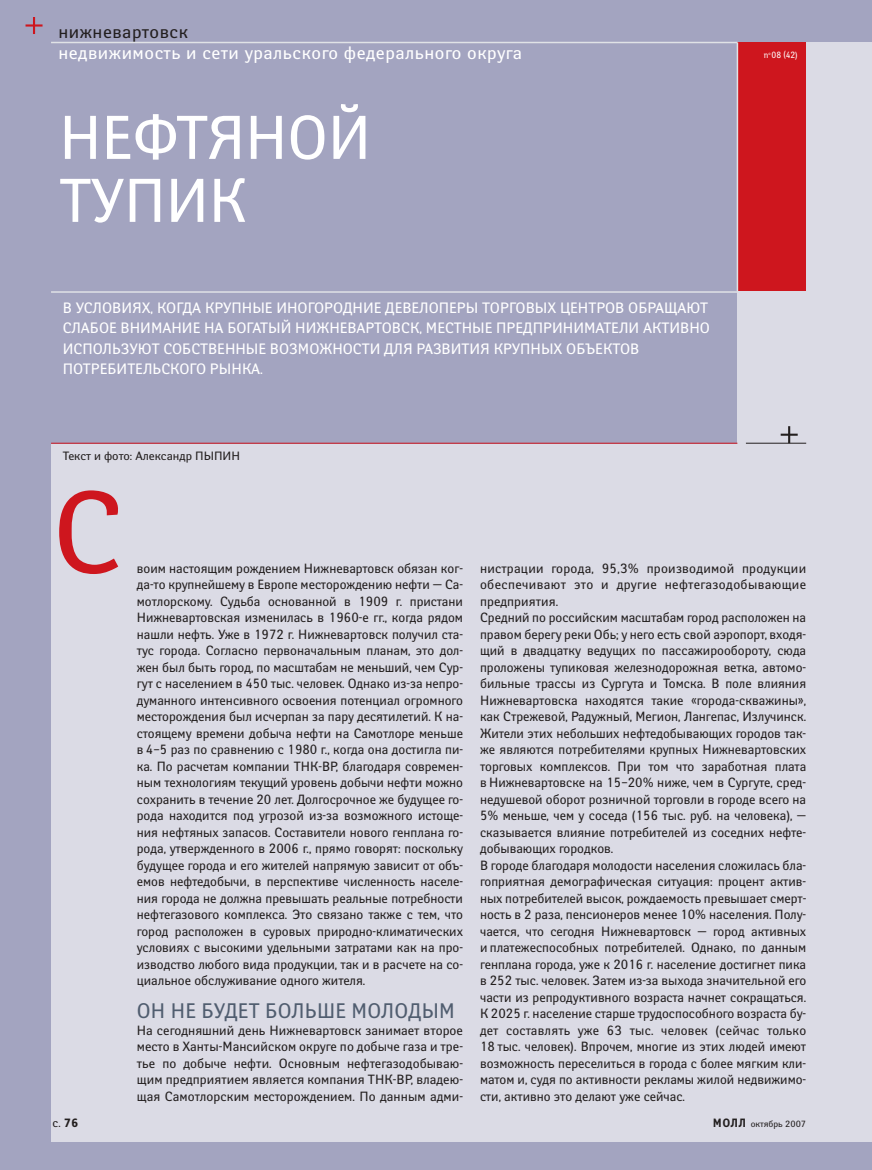
<style>
.page{position:relative;width:872px;height:1170px;background:#a3a4c0}
.page>*{position:absolute;margin:0;border:0;box-sizing:border-box;transform-origin:0 0}
.t1{font:115.5px "Yanus C";color:#ce161e}
.t2{font:61.5px/63px "Yanus C";color:#fff;scale:.95 1}
.t3{font:21px "Yanus C";letter-spacing:.01em;color:#505d6f;scale:.95 1}
.t4{font:18px "Yanus C";letter-spacing:.03em;color:#fff}
.t5{font:18px "Yanus C";letter-spacing:.03em;color:#231f1f}
.t6{font:15px/20.2px "Yanus C";color:#fff}
.t7{font:13.35px/16.5px "Yanus C";color:#231f1f;text-align:justify}
.t8{font:13.35px/16.5px "Yanus C";color:#231f1f;text-align:justify;scale:.96 1}
.t9{font:12px "Yanus C";color:#231f1f}
.t10{font:9px "Yanus C";color:#231f1f}
.t11{font:9px "Yanus C";color:#fff;scale:.92 1}
.s1{font-weight:700}
.s2{font-weight:700;font-size:12px}
</style>
<div class="page">
<div style="left:51px;top:43px;width:821px;height:1099px;background:#dbdbe5"></div>
<div style="left:43px;top:43px;width:694px;height:311px;background:#a3a4c0"></div>
<div style="left:43px;top:292px;width:694px;height:151px;background:#a3a4c0"></div>
<div style="left:737px;top:43px;width:69px;height:248px;background:#ce161e"></div>
<hr style="left:51px;top:443px;width:686px;height:1px;background:#ce161e">
<hr style="left:745px;top:443px;width:61px;height:1px;background:#231f1f">
<svg style="left:26px;top:17px;width:17px;height:17px"></svg>
<svg style="left:780px;top:426px;width:17px;height:17px"></svg>
<hr style="left:736px;top:43px;width:2px;height:248px;background:#e0e2e6">
<hr style="left:51px;top:42px;width:686px;height:1px;background:#e0e2e6">
<hr style="left:51px;top:291px;width:686px;height:2px;background:#e0e2e6">
<h3 class="t5" style="left:58px;top:25px;width:131px">нижневартовск</h3>
<h3 class="t4" style="left:58px;top:46px;width:465px">недвижимость и сети уральского федерального округа</h3>
<h2 class="t2" style="left:59px;top:113px;width:329px">НЕФТЯНОЙ<br>ТУПИК</h2>
<p class="t6" style="left:63px;top:299px;width:648px">В УСЛОВИЯХ, КОГДА КРУПНЫЕ ИНОГОРОДНИЕ ДЕВЕЛОПЕРЫ ТОРГОВЫХ ЦЕНТРОВ ОБРАЩАЮТ СЛАБОЕ ВНИМАНИЕ НА БОГАТЫЙ НИЖНЕВАРТОВСК, МЕСТНЫЕ ПРЕДПРИНИМАТЕЛИ АКТИВНО ИСПОЛЬЗУЮТ СОБСТВЕННЫЕ ВОЗМОЖНОСТИ ДЛЯ РАЗВИТИЯ КРУПНЫХ ОБЪЕКТОВ ПОТРЕБИТЕЛЬСКОГО РЫНКА.</p>
<p class="t9" style="left:63px;top:451px;width:179px">Текст и фото: Александр ПЫПИН</p>
<p class="t11" style="left:763px;top:52px;width:38px">n<sup>o</sup> 08 (42)</p>
<h1 class="t1" style="left:52px;top:490px;width:73px">C</h1>
<p class="t9" style="left:53px;top:1119px;width:28px">с. <span class="s1">76</span></p>
<p class="t8" style="left:137px;top:561px;width:341px">воим настоящим рождением Нижневартовск обязан ког&shy;да-то крупнейшему в Европе месторождению нефти — Са&shy;мотлорскому. Судьба основанной в 1909 г. пристани Нижневартовская изменилась в 1960-е гг., когда рядом нашли нефть. Уже в 1972 г. Нижневартовск получил ста&shy;тус города. Согласно первоначальным планам, это дол&shy;жен был быть город, по масштабам не меньший, чем Сур&shy;гут с населением в 450 тыс. человек. Однако из-за непро&shy;думанного интенсивного освоения потенциал огромного месторождения был исчерпан за пару десятилетий. К на&shy;стоящему времени добыча нефти на Самотлоре меньше в 4–5 раз по сравнению с 1980 г., когда она достигла пи&shy;ка. По расчетам компании ТНК-BP, благодаря современ&shy;ным технологиям текущий уровень добычи нефти можно сохранить в течение 20 лет. Долгосрочное же будущее го&shy;рода находится под угрозой из-за возможного истоще&shy;ния нефтяных запасов. Составители нового генплана го&shy;рода, утвержденного в 2006 г., прямо говорят: поскольку будущее города и его жителей напрямую зависит от объ&shy;емов нефтедобычи, в перспективе численность населе&shy;ния города не должна превышать реальные потребности нефтегазового комплекса. Это связано также с тем, что город расположен в суровых природно-климатических условиях с высокими удельными затратами как на про&shy;изводство любого вида продукции, так и в расчете на со&shy;циальное обслуживание одного жителя.</p>
<h3 class="t3" style="left:137px;top:1003px;width:336px">ОН НЕ БУДЕТ БОЛЬШЕ МОЛОДЫМ</h3>
<p class="t7" style="left:137px;top:1023px;width:327px">На сегодняшний день Нижневартовск занимает второе место в Ханты-Мансийском округе по добыче газа и тре&shy;тье по добыче нефти. Основным нефтегазодобываю&shy;щим предприятием является компания ТНК-BP, владею&shy;щая Самотлорским месторождением. По данным адми-</p>
<p class="t7" style="left:480px;top:561px;width:328px;text-align:left">нистрации города, 95,3% производимой продукции обеспечивают это и другие нефтегазодобывающие предприятия.<br>Средний по российским масштабам город расположен на правом берегу реки Обь; у него есть свой аэропорт, входя&shy;щий в двадцатку ведущих по пассажирообороту, сюда проложены тупиковая железнодорожная ветка, автомо&shy;бильные трассы из Сургута и Томска. В поле влияния Нижневартовска находятся такие «города-скважины», как Стрежевой, Радужный, Мегион, Лангепас, Излучинск.<br>Жители этих небольших нефтедобывающих городов так&shy;же являются потребителями крупных Нижневартовских торговых комплексов. При том что заработная плата в Нижневартовске на 15–20% ниже, чем в Сургуте, сред&shy;недушевой оборот розничной торговли в городе всего на 5% меньше, чем у соседа (156 тыс. руб. на человека), — сказывается влияние потребителей из соседних нефте&shy;добывающих городков.<br>В городе благодаря молодости населения сложилась бла&shy;гоприятная демографическая ситуация: процент актив&shy;ных потребителей высок, рождаемость превышает смерт&shy;ность в 2 раза, пенсионеров менее 10% населения. Полу&shy;чается, что сегодня Нижневартовск — город активных и платежеспособных потребителей. Однако, по данным генплана города, уже к 2016 г. население достигнет пика в 252 тыс. человек. Затем из-за выхода значительной его части из репродуктивного возраста начнет сокращаться.<br>К 2025 г. население старше трудоспособного возраста бу&shy;дет составлять уже 63 тыс. человек (сейчас только 18 тыс. человек). Впрочем, многие из этих людей имеют возможность переселиться в города с более мягким кли&shy;матом и, судя по активности рекламы жилой недвижимо&shy;сти, активно это делают уже сейчас.</p>
<p class="t10" style="left:712px;top:1121px;width:95px"><span class="s2">МОЛЛ</span> октябрь 2007</p>
</div>
